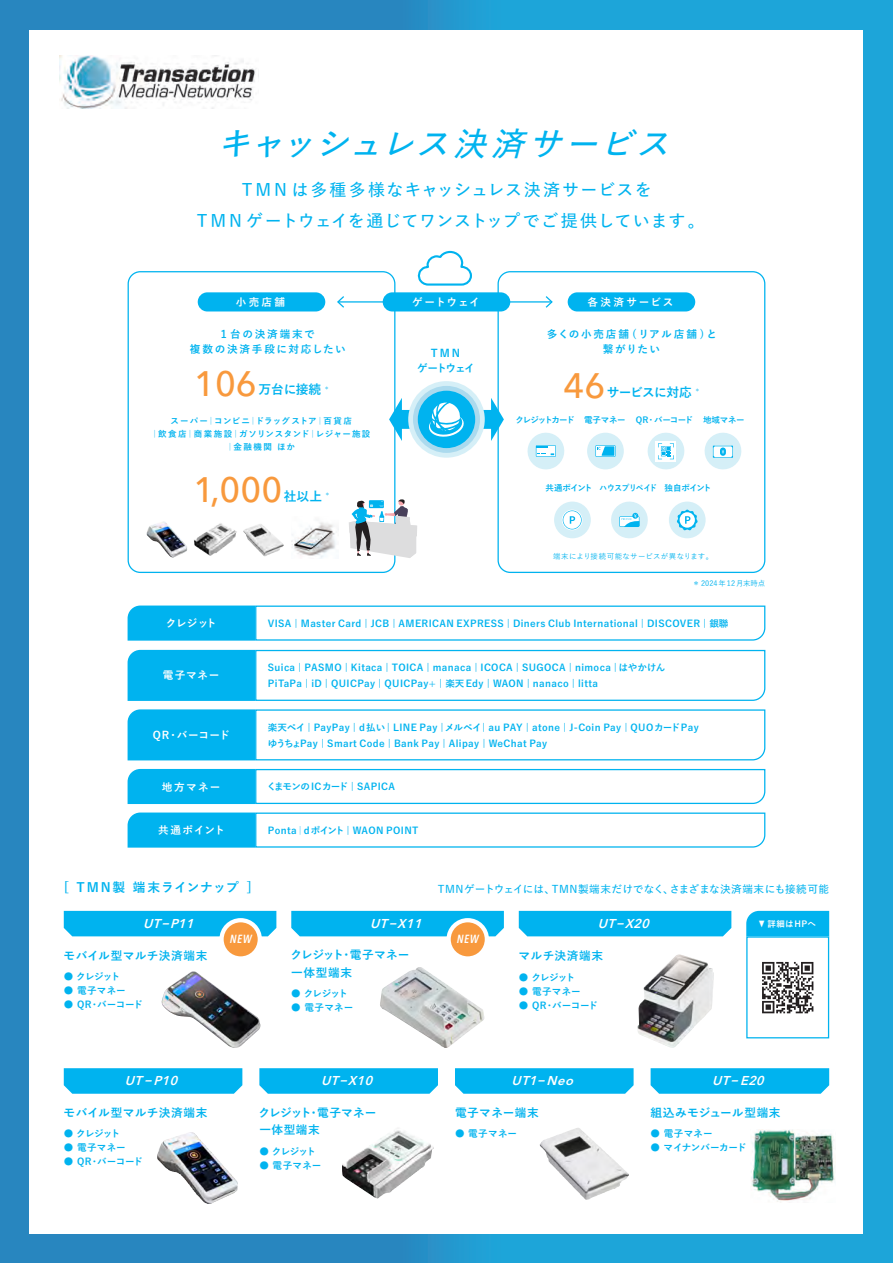
<style>
.page{position:relative;width:893px;height:1263px;background:#fff}
.page>*{position:absolute;margin:0;border:0;box-sizing:border-box;transform-origin:0 0}
.t1{font:500 35.1px "Avenir Next LT Pro";color:#f8993d}
.t2{font:italic 600 33px "Yu Go Pr 6 N";color:#00b3ef}
.t3{font:600 16.95px/30.8px "Yu Go Pr 6 N";letter-spacing:.045em;color:#00b3ef;text-align:center}
.t4{font:italic 600 12.75px "Avenir Next LT Pro";color:#fff}
.t5{font:700 12.75px "Yu Go Pr 6 N";letter-spacing:.065em;color:#00b3ef}
.t6{font:700 12.75px "Yu Go Pr 6 N";color:#00b3ef}
.t7{font:700 12.75px "Yu Go Pr 6 N";letter-spacing:-.05em;color:#00b3ef}
.t8{font:700 11.7px/17px "Yu Go Pr 6 N";letter-spacing:.035em;color:#00b3ef}
.t9{font:italic 600 condensed 11.7px "Avenir Next LT Pro";letter-spacing:.04em;color:#fff}
.t10{font:700 10.65px/14.9px "Yu Go Pr 6 N";letter-spacing:.16em;color:#00b3ef;text-align:center}
.t11{font:700 10.65px "Yu Go Pr 6 N";letter-spacing:.09em;color:#fff}
.t12{font:600 10.65px "Yu Go Pr 6 N";letter-spacing:.03em;color:#00b3ef}
.t13{font:700 10.65px/14.9px "Yu Go Pr 6 N";letter-spacing:-.11em;color:#00b3ef;text-align:center}
.t14{font:700 10.65px "Yu Go Pr 6 N";letter-spacing:.19em;color:#fff}
.t15{font:700 9.6px/15.9px "Yu Go Pr 6 N";letter-spacing:.04em;color:#00b3ef}
.t16{font:700 9.6px "Yu Go Pr 6 N";letter-spacing:-.035em;color:#00b3ef}
.t17{font:700 8.55px/12.8px "Yu Go Pr 6 N";letter-spacing:.115em;color:#00b3ef;text-align:center}
.t18{font:700 8.55px "Yu Go Pr 6 N";letter-spacing:-.065em;color:#00b3ef}
.t19{font:700 8.55px "Yu Go Pr 6 N";letter-spacing:-.055em;color:#00b3ef}
.t20{font:700 8.55px "Yu Go Pr 6 N";letter-spacing:.05em;color:#fff;scale:.7 1}
.t21{font:500 7.5px "Yu Go Pr 6 N";letter-spacing:.045em;color:#00b3ef}
.t22{font:500 7.5px "Yu Go Pr 6 N";color:#00b3ef}
.t23{font:500 5.25px "Yu Go Pr 6 N";color:#00b3ef}
</style>
<div class="page">
<div style="left:0;top:0;width:893px;height:1263px;background:linear-gradient(to right,#2b7eb9,#1aaddf)"></div>
<div style="left:30px;top:30px;width:833px;height:1203px;background:#fff"></div>
<img style="left:60px;top:55px;width:199px;height:53px">
<img style="left:751px;top:1130px;width:84px;height:73px">
<hr style="left:338px;top:301px;width:214px;height:2px;background:#00b3ef">
<svg style="left:337px;top:296px;width:8px;height:12px"></svg>
<svg style="left:544px;top:296px;width:9px;height:12px"></svg>
<div style="left:198px;top:292px;width:127px;height:19px;background:#00b3ef;border-radius:10px"></div>
<div style="left:568px;top:292px;width:127px;height:19px;background:#00b3ef;border-radius:10px"></div>
<div style="left:128px;top:271px;width:267px;height:302px;border:1px solid #00b3ef;border-radius:12px"></div>
<div style="left:497px;top:271px;width:268px;height:302px;border:1px solid #00b3ef;border-radius:12px"></div>
<div style="left:383px;top:292px;width:127px;height:19px;background:#00b3ef;border-radius:10px"></div>
<svg style="left:417px;top:250px;width:55px;height:36px"></svg>
<img style="left:147px;top:521px;width:40px;height:37px">
<img style="left:243px;top:524px;width:41px;height:32px">
<svg style="left:704px;top:432px;width:38px;height:38px"></svg>
<svg style="left:647px;top:432px;width:38px;height:38px"></svg>
<div style="left:587px;top:433px;width:37px;height:36px;background:#d5eff7;border-radius:50%"></div>
<svg style="left:595px;top:445px;width:20px;height:12px"></svg>
<div style="left:554px;top:502px;width:37px;height:36px;background:#d5eff7;border-radius:50%"></div>
<svg style="left:611px;top:501px;width:37px;height:38px"></svg>
<svg style="left:527px;top:432px;width:38px;height:38px"></svg>
<div style="left:669px;top:502px;width:37px;height:36px;background:#d5eff7;border-radius:50%"></div>
<svg style="left:677px;top:509px;width:21px;height:21px"></svg>
<div style="left:408px;top:381px;width:77px;height:77px;background:#d5eff7;border-radius:50%"></div>
<div style="left:413px;top:386px;width:67px;height:67px;background:#abdaee;border-radius:50%"></div>
<div style="left:418px;top:391px;width:57px;height:57px;background:#00b3ef;border-radius:50%"></div>
<svg style="left:389px;top:398px;width:115px;height:43px"></svg>
<svg style="left:349px;top:499px;width:68px;height:59px"></svg>
<svg style="left:563px;top:510px;width:19px;height:19px"></svg>
<img style="left:194px;top:523px;width:26px;height:27px">
<img style="left:291px;top:522px;width:45px;height:36px">
<img style="left:157px;top:1132px;width:81px;height:71px">
<img style="left:540px;top:1129px;width:89px;height:71px">
<img style="left:342px;top:1131px;width:55px;height:58px">
<svg style="left:455px;top:1068px;width:179px;height:26px;background:#09b5ef"></svg>
<svg style="left:64px;top:1068px;width:178px;height:26px;background:#08b5ef"></svg>
<svg style="left:259px;top:1068px;width:179px;height:26px;background:#09b5ef"></svg>
<svg style="left:651px;top:1068px;width:178px;height:26px;background:#08b5ef"></svg>
<div style="left:519px;top:911px;width:212px;height:25px;background:#00b3ef"></div>
<img style="left:644px;top:955px;width:34px;height:33px">
<div style="left:291px;top:911px;width:213px;height:25px;background:#00b3ef"></div>
<div style="left:64px;top:911px;width:212px;height:25px;background:#00b3ef"></div>
<img style="left:162px;top:971px;width:98px;height:77px">
<div style="left:222px;top:920px;width:38px;height:38px;background:#f8993d;border-radius:50%"></div>
<div style="left:219px;top:918px;width:43px;height:43px;border:4px solid #fff;border-radius:50%"></div>
<div style="left:449px;top:920px;width:38px;height:38px;background:#f8993d;border-radius:50%"></div>
<div style="left:446px;top:918px;width:43px;height:43px;border:4px solid #fff;border-radius:50%"></div>
<svg style="left:128px;top:768px;width:638px;height:36px"></svg>
<svg style="left:128px;top:709px;width:638px;height:52px"></svg>
<svg style="left:128px;top:812px;width:638px;height:36px"></svg>
<svg style="left:128px;top:605px;width:638px;height:36px"></svg>
<svg style="left:128px;top:649px;width:638px;height:52px"></svg>
<div style="left:746px;top:936px;width:83px;height:102px;border:1px solid #00b3ef"></div>
<div style="left:746px;top:911px;width:83px;height:25px;background:#00b3ef"></div>
<svg style="left:762px;top:962px;width:51px;height:51px"></svg>
<img style="left:380px;top:967px;width:104px;height:81px">
<h2 class="t2" style="left:217px;top:113px;width:467px">キャッシュレス決済サービス</h2>
<h3 class="t3" style="left:197px;top:172px;width:510px">TMN は多種多様なキャッシュレス決済サービスを<br>T M N ゲートウェイを通じてワンストップでご提供しています。</h3>
<p class="t11" style="left:236px;top:296px;width:51px">小売店舗</p>
<p class="t11" style="left:412px;top:296px;width:69px">ゲートウェイ</p>
<p class="t14" style="left:588px;top:296px;width:87px">各決済サービス</p>
<p class="t10" style="left:190px;top:327px;width:157px">1 台の決済端末で<br>複数の決済手段に対応したい</p>
<p class="t10" style="left:547px;top:327px;width:172px">多くの小売店舗 (リアル店舗 )と繋がりたい</p>
<p class="t13" style="left:417px;top:346px;width:59px">TMN<br>ゲートウェイ</p>
<h1 class="t1" style="left:194px;top:362px;width:64px">106</h1>
<h1 class="t1" style="left:563px;top:364px;width:43px">46</h1>
<h3 class="t6" style="left:258px;top:383px;width:64px">万台に接続</h3>
<p class="t23" style="left:324px;top:383px;width:7px">＊</p>
<h3 class="t7" style="left:607px;top:385px;width:87px">サービスに対応</h3>
<p class="t23" style="left:695px;top:385px;width:7px">＊</p>
<p class="t17" style="left:150px;top:415px;width:221px">スーパー｜コンビニ｜ドラッグストア｜百貨店<br>｜飲食店｜商業施設｜ガソリンスタンド｜レジャー施設｜金融機関 ほか</p>
<h1 class="t1" style="left:193px;top:469px;width:90px">1,000</h1>
<h3 class="t6" style="left:284px;top:489px;width:40px">社以上</h3>
<p class="t23" style="left:325px;top:489px;width:7px">＊</p>
<p class="t18" style="left:515px;top:415px;width:231px">クレジットカード 電子マネー QR･バーコード 地域マネー</p>
<p class="t19" style="left:545px;top:483px;width:168px">共通ポイント ハウスプリペイド 独自ポイント</p>
<p class="t21" style="left:553px;top:549px;width:162px">端末により接続可能なサービスが異なります。</p>
<p class="t22" style="left:693px;top:576px;width:74px">＊ 2024年12月末時点</p>
<p class="t11" style="left:166px;top:617px;width:52px">クレジット</p>
<p class="t15" style="left:268px;top:615px;width:462px">VISA | Master Card | JCB | AMERICAN EXPRESS | Diners Club International | DISCOVER | 銀聯</p>
<p class="t15" style="left:268px;top:660px;width:399px">Suica | PASMO | Kitaca | TOICA | manaca | ICOCA | SUGOCA | nimoca |はやかけん<br>PiTaPa | iD | QUICPay | QUICPay+ | 楽天Edy | WAON | nanaco | litta</p>
<p class="t11" style="left:163px;top:669px;width:58px">電子マネー</p>
<p class="t11" style="left:153px;top:729px;width:79px">QR･バーコード</p>
<p class="t15" style="left:268px;top:719px;width:432px">楽天ペイ | PayPay | d払い| LINE Pay |メルペイ| au PAY | atone | J-Coin Pay | QUOカードPayゆうちょPay | Smart Code | Bank Pay | Alipay | WeChat Pay</p>
<p class="t11" style="left:162px;top:781px;width:60px">地方マネー</p>
<p class="t15" style="left:267px;top:779px;width:130px">くまモンのICカード | SAPICA</p>
<p class="t11" style="left:158px;top:824px;width:68px">共通ポイント</p>
<p class="t15" style="left:268px;top:822px;width:152px">Ponta｜dポイント | WAON POINT</p>
<h3 class="t5" style="left:64px;top:880px;width:190px">[ TMN製端末ラインナップ ]</h3>
<p class="t12" style="left:438px;top:879px;width:393px">TMNゲートウェイには、TMN製端末だけでなく、さまざまな決済端末にも接続可能</p>
<h3 class="t4" style="left:143px;top:916px;width:56px">UT-P11</h3>
<p class="t8" style="left:64px;top:947px;width:145px">モバイル型マルチ決済端末</p>
<p class="t15" style="left:64px;top:969px;width:58px">● クレジット</p>
<p class="t15" style="left:64px;top:982px;width:64px">● 電子マネー</p>
<p class="t15" style="left:64px;top:996px;width:81px">● QR･バーコード</p>
<h3 class="t4" style="left:370px;top:916px;width:57px">UT-X11</h3>
<p class="t9" style="left:230px;top:932px;width:23px">NEW</p>
<p class="t9" style="left:457px;top:932px;width:23px">NEW</p>
<p class="t8" style="left:290px;top:947px;width:120px;line-height:17.5px">クレジット･電子マネー一体型端末</p>
<p class="t15" style="left:291px;top:986px;width:58px">● クレジット</p>
<p class="t15" style="left:291px;top:999px;width:64px">● 電子マネー</p>
<h3 class="t4" style="left:598px;top:916px;width:57px">UT-X20</h3>
<p class="t8" style="left:518px;top:947px;width:86px">マルチ決済端末</p>
<p class="t15" style="left:519px;top:970px;width:58px">● クレジット</p>
<p class="t15" style="left:519px;top:983px;width:64px">● 電子マネー</p>
<p class="t15" style="left:519px;top:997px;width:81px">● QR･バーコード</p>
<p class="t20" style="left:759px;top:919px;width:83px">▼ 詳細はHPへ</p>
<h3 class="t4" style="left:125px;top:1073px;width:58px">UT-P10</h3>
<h3 class="t4" style="left:321px;top:1073px;width:57px">UT-X10</h3>
<p class="t8" style="left:259px;top:1104px;width:119px">クレジット･電子マネー一体型端末</p>
<p class="t15" style="left:259px;top:1144px;width:58px">● クレジット</p>
<p class="t15" style="left:259px;top:1158px;width:64px">● 電子マネー</p>
<p class="t8" style="left:64px;top:1105px;width:145px">モバイル型マルチ決済端末</p>
<p class="t15" style="left:64px;top:1126px;width:58px">● クレジット</p>
<p class="t15" style="left:64px;top:1140px;width:64px">● 電子マネー</p>
<p class="t15" style="left:64px;top:1153px;width:81px">● QR･バーコード</p>
<h3 class="t4" style="left:512px;top:1073px;width:67px">UT1- Neo</h3>
<p class="t8" style="left:455px;top:1104px;width:85px">電子マネー端末</p>
<p class="t15" style="left:455px;top:1126px;width:64px">● 電子マネー</p>
<h3 class="t4" style="left:712px;top:1073px;width:57px">UT- E20</h3>
<p class="t8" style="left:651px;top:1104px;width:132px">組込みモジュール型端末</p>
<p class="t15" style="left:651px;top:1126px;width:64px">● 電子マネー</p>
<p class="t16" style="left:651px;top:1142px;width:97px">● マイナンバーカード</p>
</div>
